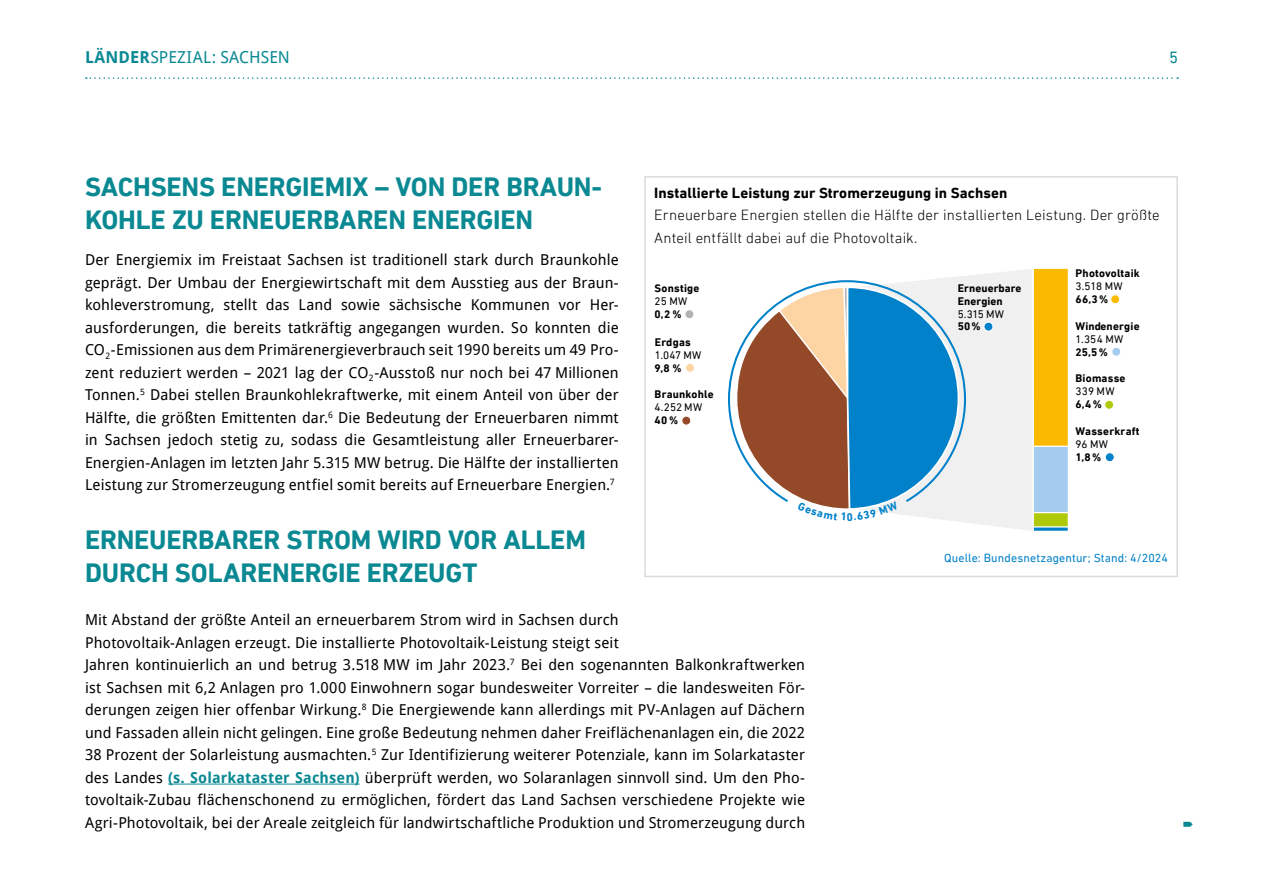
<style>
.page{position:relative;width:1263px;height:893px;background:#fff}
.page>*{position:absolute;margin:0;border:0;box-sizing:border-box;transform-origin:0 0}
.t1{font:700 27px/33px "DIN Next LT Pro";letter-spacing:-.005em;color:#0a8993}
.t2{font:700 18.9px "DIN Next LT Pro";letter-spacing:-.005em;color:#000}
.t3{font:16.5px "Droid Sans";letter-spacing:.005em;color:#0a8993}
.t4{font:16.5px "DIN Next LT Pro";color:#0a8993}
.t5{font:15px/22.5px "Droid Sans";letter-spacing:.005em;color:#000;text-align:justify}
.t6{font:300 15px/22.5px "DIN Next LT Pro";letter-spacing:.01em;color:#000}
.t7{font:700 15px "DIN Next LT Pro";letter-spacing:.005em;color:#000}
.t8{font:12px "DIN Next LT Pro";letter-spacing:.01em;color:#0081c9}
.t9{font:700 11.25px/12.9px "DIN Next LT Pro";letter-spacing:.02em;color:#000}
.t10{font:11.25px "DIN Next LT Pro";letter-spacing:.015em;color:#000}
.s1{font-weight:700}
.s2{font-weight:700;color:#0a8993}
</style>
<div class="page">
<svg style="left:86px;top:77px;width:1092px;height:2px"></svg>
<hr style="left:168px;top:784px;width:192px;height:1px;background:#0a8993">
<div style="left:940px;top:269px;width:92px;height:262px;background:#f0f0f0"></div>
<div style="left:1033px;top:268px;width:35px;height:179px;background:#fbba00"></div>
<div style="left:1033px;top:268px;width:36px;height:180px;border:1px solid #fff"></div>
<div style="left:1033px;top:446px;width:35px;height:67px;background:#a3ccee"></div>
<div style="left:1033px;top:446px;width:36px;height:68px;border:1px solid #fff"></div>
<div style="left:1033px;top:513px;width:35px;height:15px;background:#afca0b"></div>
<div style="left:1032px;top:512px;width:37px;height:17px;border:1px solid #fff"></div>
<hr style="left:1033px;top:527px;width:35px;height:4px;background:#0081c9">
<div style="left:1032px;top:526px;width:37px;height:6px;border:1px solid #fff"></div>
<svg style="left:728px;top:279px;width:239px;height:225px"></svg>
<div style="left:1105px;top:453px;width:9px;height:9px;background:#0081c9;border-radius:50%"></div>
<div style="left:1105px;top:452px;width:10px;height:10px;border:1px solid #fff;border-radius:50%"></div>
<div style="left:1111px;top:295px;width:9px;height:9px;background:#fbba00;border-radius:50%"></div>
<div style="left:1110px;top:294px;width:10px;height:10px;border:1px solid #fff;border-radius:50%"></div>
<div style="left:1105px;top:400px;width:9px;height:9px;background:#afca0b;border-radius:50%"></div>
<div style="left:1104px;top:400px;width:10px;height:10px;border:1px solid #fff;border-radius:50%"></div>
<div style="left:1112px;top:347px;width:9px;height:9px;background:#a3ccee;border-radius:50%"></div>
<div style="left:1111px;top:347px;width:10px;height:10px;border:1px solid #fff;border-radius:50%"></div>
<div style="left:984px;top:322px;width:9px;height:9px;background:#0081c9;border-radius:50%"></div>
<div style="left:983px;top:322px;width:10px;height:10px;border:1px solid #fff;border-radius:50%"></div>
<div style="left:685px;top:310px;width:9px;height:9px;background:#b3b2b2;border-radius:50%"></div>
<div style="left:684px;top:309px;width:10px;height:10px;border:1px solid #fff;border-radius:50%"></div>
<div style="left:685px;top:363px;width:9px;height:9px;background:#fdd5a5;border-radius:50%"></div>
<div style="left:685px;top:363px;width:10px;height:10px;border:1px solid #fff;border-radius:50%"></div>
<div style="left:682px;top:416px;width:9px;height:9px;background:#944a28;border-radius:50%"></div>
<div style="left:681px;top:416px;width:10px;height:10px;border:1px solid #fff;border-radius:50%"></div>
<div style="left:644px;top:176px;width:534px;height:401px;border:2px solid #dadada"></div>
<svg style="left:735px;top:286px;width:225px;height:235px"></svg>
<p class="t3" style="left:85px;top:46px;width:206px"><span class="s1">LÄNDER</span>SPEZIAL: SACHSEN</p>
<p class="t4" style="left:1169px;top:48px;width:10px">5</p>
<h1 class="t1" style="left:85px;top:170px;width:519px">SACHSENS ENERGIEMIX – VON DER BRAUN-<br>KOHLE ZU ERNEUERBAREN ENERGIEN</h1>
<p class="t5" style="left:85px;top:248px;width:535px">Der Energiemix im Freistaat Sachsen ist traditionell stark durch Braunkohle geprägt. Der Umbau der Energiewirtschaft mit dem Ausstieg aus der Braun&shy;kohleverstromung, stellt das Land sowie sächsische Kommunen vor Her&shy;ausforderungen, die bereits tatkräftig angegangen wurden. So konnten die CO<sub>2</sub>-Emissionen aus dem Primärenergieverbrauch seit 1990 bereits um 49 Pro&shy;zent reduziert werden – 2021 lag der CO<sub>2</sub>-Ausstoß nur noch bei 47 Millionen Tonnen.<sup>5</sup> Dabei stellen Braunkohlekraftwerke, mit einem Anteil von über der Hälfte, die größten Emittenten dar.<sup>6</sup> Die Bedeutung der Erneuerbaren nimmt in Sachsen jedoch stetig zu, sodass die Gesamtleistung aller Erneuerbarer-Energien-Anlagen im letzten Jahr 5.315 MW betrug. Die Hälfte der installierten Leistung zur Stromerzeugung entfiel somit bereits auf Erneuerbare Energien.<sup>7</sup></p>
<h1 class="t1" style="left:85px;top:523px;width:502px">ERNEUERBARER STROM WIRD VOR ALLEM<br>DURCH SOLARENERGIE ERZEUGT</h1>
<p class="t5" style="left:85px;top:608px;width:722px;text-align:left">Mit Abstand der größte Anteil an erneuerbarem Strom wird in Sachsen durch<br>Photovoltaik-Anlagen erzeugt. Die installierte Photovoltaik-Leistung steigt seit<br>Jahren kontinuierlich an und betrug 3.518 MW im Jahr 2023.<sup>7</sup> Bei den sogenannten Balkonkraftwerken ist Sachsen mit 6,2 Anlagen pro 1.000 Einwohnern sogar bundesweiter Vorreiter – die landesweiten För&shy;derungen zeigen hier offenbar Wirkung.<sup>8</sup> Die Energiewende kann allerdings mit PV-Anlagen auf Dächern und Fassaden allein nicht gelingen. Eine große Bedeutung nehmen daher Freiflächenanlagen ein, die 2022<br>38 Prozent der Solarleistung ausmachten.<sup>5</sup> Zur Identifizierung weiterer Potenziale, kann im Solarkataster des Landes <span class="s2">(s. Solarkataster Sachsen)</span> überprüft werden, wo Solaranlagen sinnvoll sind. Um den Pho&shy;tovoltaik-Zubau flächenschonend zu ermöglichen, fördert das Land Sachsen verschiedene Projekte wie Agri-Photovoltaik, bei der Areale zeitgleich für landwirtschaftliche Produktion und Stromerzeugung durch</p>
<p class="t7" style="left:654px;top:184px;width:355px">Installierte Leistung zur Stromerzeugung in Sachsen</p>
<p class="t6" style="left:654px;top:204px;width:507px">Erneuerbare Energien stellen die Hälfte der installierten Leistung. Der größte<br>Anteil entfällt dabei auf die Photovoltaik.</p>
<p class="t2" style="left:655px;top:201px;width:440px">Installierte Leistung zur Stromerzeugung in Sachsen</p>
<p class="t9" style="left:1075px;top:267px;width:66px">Photovoltaik</p>
<p class="t10" style="left:1075px;top:280px;width:49px">3.518 MW</p>
<p class="t9" style="left:1075px;top:293px;width:34px">66,3 %</p>
<p class="t9" style="left:958px;top:281px;width:65px">Erneuerbare<br>Energien</p>
<p class="t10" style="left:958px;top:307px;width:48px">5.315 MW</p>
<p class="t9" style="left:958px;top:320px;width:24px">50%</p>
<p class="t9" style="left:655px;top:282px;width:46px">Sonstige</p>
<p class="t10" style="left:655px;top:295px;width:34px">25 MW</p>
<p class="t9" style="left:655px;top:308px;width:29px">0,2 %</p>
<p class="t9" style="left:655px;top:335px;width:37px">Erdgas</p>
<p class="t10" style="left:655px;top:348px;width:48px">1.047 MW</p>
<p class="t9" style="left:655px;top:361px;width:28px">9,8 %</p>
<p class="t9" style="left:655px;top:388px;width:61px">Braunkohle</p>
<p class="t10" style="left:655px;top:401px;width:49px">4.252 MW</p>
<p class="t9" style="left:655px;top:414px;width:25px">40%</p>
<p class="t9" style="left:1075px;top:319px;width:66px">Windenergie</p>
<p class="t10" style="left:1075px;top:332px;width:49px">1.354 MW</p>
<p class="t9" style="left:1075px;top:345px;width:34px">25,5%</p>
<p class="t9" style="left:1075px;top:372px;width:51px">Biomasse</p>
<p class="t10" style="left:1075px;top:385px;width:41px">339 MW</p>
<p class="t9" style="left:1075px;top:398px;width:28px">6,4%</p>
<p class="t9" style="left:1075px;top:425px;width:66px">Wasserkraft</p>
<p class="t10" style="left:1075px;top:438px;width:34px">96 MW</p>
<p class="t9" style="left:1075px;top:450px;width:27px">1,8 %</p>
<p class="t8" style="left:944px;top:551px;width:225px">Quelle: Bundesnetzagentur; Stand: 4/2024</p>
</div>
